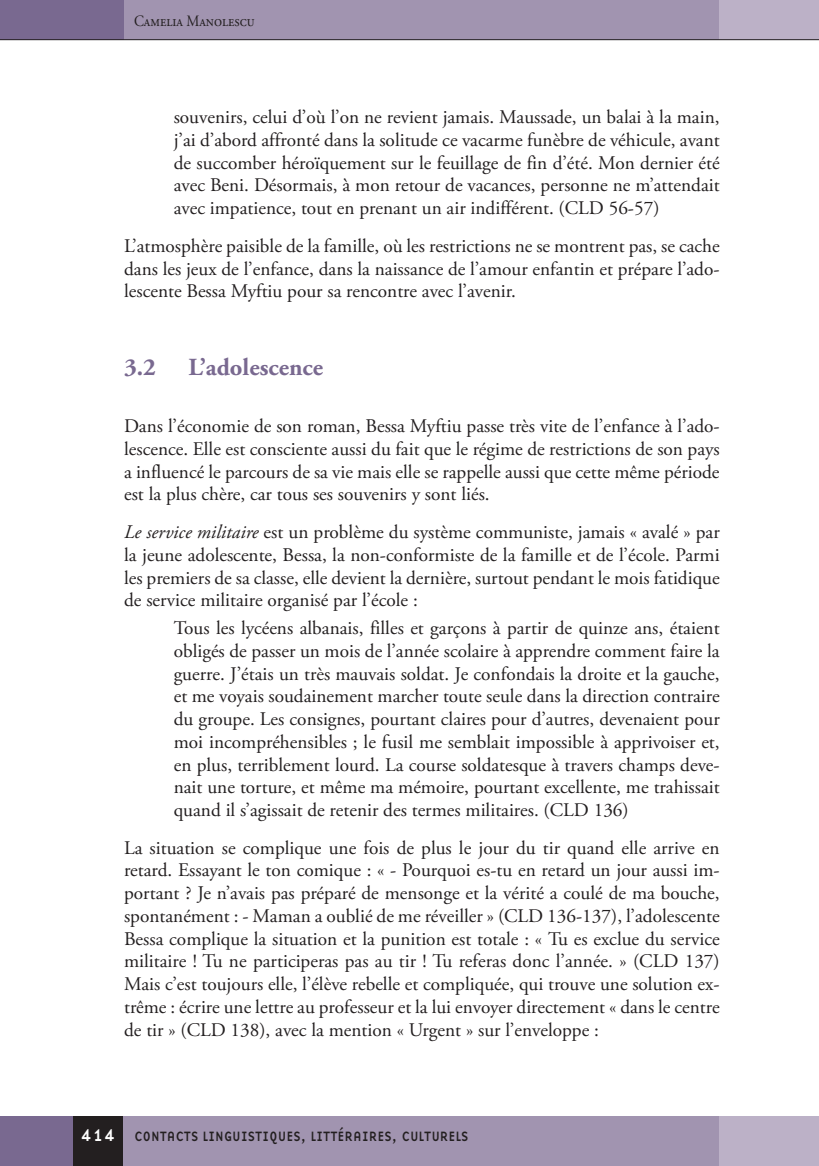
<style>
.page{position:relative;width:819px;height:1166px;background:#fff}
.page>*{position:absolute;margin:0;border:0;box-sizing:border-box;transform-origin:0 0}
.R_Naslov_-_Druga_rav{font:700 24.5px "Adobe Garamond Pro";color:#796990}
.Navaden{font:19.25px/22.8px "Adobe Garamond Pro";color:#231f20;text-align:justify}
.t1{font:15.75px "Adobe Garamond Pro";color:#231f20;scale:.9 1}
.t2{font:14px "Base Nine";letter-spacing:-.01em;color:#231f20;scale:.93 1}
.s1{font-style:italic}
.s2{font-size:17.5px;color:#fff}
</style>
<div class="page">
<div style="left:122px;top:0;width:597px;height:40px;background:#a194b0"></div>
<div style="left:719px;top:0;width:100px;height:40px;background:#bcb1c7"></div>
<div style="left:0;top:0;width:124px;height:40px;background:#796990"></div>
<hr style="left:0;top:39px;width:819px;height:1px;background:#231f20">
<div style="left:123px;top:1116px;width:621px;height:50px;background:#a194b0"></div>
<div style="left:719px;top:1116px;width:100px;height:50px;background:#bcb1c7"></div>
<div style="left:0;top:1116px;width:74px;height:50px;background:#796990"></div>
<div style="left:74px;top:1116px;width:49px;height:50px;background:#231f20"></div>
<p class="t1" style="left:134px;top:11px;width:135px">Camelia Manolescu</p>
<p class="Navaden" style="left:174px;top:106px;width:547px">souvenirs, celui d’où l’on ne revient jamais. Maussade, un balai à la main, j’ai d’abord affronté dans la solitude ce vacarme funèbre de véhicule, avant de succomber héroïquement sur le feuillage de fin d’été. Mon dernier été avec Beni. Désormais, à mon retour de vacances, personne ne m’attendait avec impatience, tout en prenant un air indifférent. (CLD 56-57)</p>
<p class="Navaden" style="left:124px;top:235px;width:597px">L’atmosphère paisible de la famille, où les restrictions ne se montrent pas, se cache dans les jeux de l’enfance, dans la naissance de l’amour enfantin et prépare l’ado&shy;lescente Bessa Myftiu pour sa rencontre avec l’avenir.</p>
<p class="R_Naslov_-_Druga_rav" style="left:124px;top:353px;width:33px">3.2</p>
<p class="R_Naslov_-_Druga_rav" style="left:188px;top:353px;width:136px">L’adolescence</p>
<p class="Navaden" style="left:124px;top:415px;width:597px">Dans l’économie de son roman, Bessa Myftiu passe très vite de l’enfance à l’ado&shy;lescence. Elle est consciente aussi du fait que le régime de restrictions de son pays a influencé le parcours de sa vie mais elle se rappelle aussi que cette même période est la plus chère, car tous ses souvenirs y sont liés.</p>
<p class="Navaden" style="left:124px;top:521px;width:597px"><span class="s1">Le service militaire</span> est un problème du système communiste, jamais « avalé » par la jeune adolescente, Bessa, la non-conformiste de la famille et de l’école. Parmi les premiers de sa classe, elle devient la dernière, surtout pendant le mois fatidique de service militaire organisé par l’école :</p>
<p class="Navaden" style="left:174px;top:617px;width:547px">Tous les lycéens albanais, filles et garçons à partir de quinze ans, étaient obligés de passer un mois de l’année scolaire à apprendre comment faire la guerre. J’étais un très mauvais soldat. Je confondais la droite et la gauche, et me voyais soudainement marcher toute seule dans la direction contraire du groupe. Les consignes, pourtant claires pour d’autres, devenaient pour moi incompréhensibles ; le fusil me semblait impossible à apprivoiser et, en plus, terriblement lourd. La course soldatesque à travers champs deve&shy;nait une torture, et même ma mémoire, pourtant excellente, me trahissait quand il s’agissait de retenir des termes militaires. (CLD 136)</p>
<p class="Navaden" style="left:124px;top:837px;width:597px">La situation se complique une fois de plus le jour du tir quand elle arrive en retard. Essayant le ton comique : « - Pourquoi es-tu en retard un jour aussi im&shy;portant ? Je n’avais pas préparé de mensonge et la vérité a coulé de ma bouche, spontanément : - Maman a oublié de me réveiller » (CLD 136-137), l’adolescente Bessa complique la situation et la punition est totale : « Tu es exclue du service militaire ! Tu ne participeras pas au tir ! Tu referas donc l’année. » (CLD 137)<br>Mais c’est toujours elle, l’élève rebelle et compliquée, qui trouve une solution ex&shy;trême : écrire une lettre au professeur et la lui envoyer directement « dans le centre de tir » (CLD 138), avec la mention « Urgent » sur l’enveloppe :</p>
<p class="t2" style="left:81px;top:1126px;width:418px"><span class="s2">414</span> CONTACTS LINGUISTIQUES, LITTÉRAIRES, CULTURELS</p>
</div>
